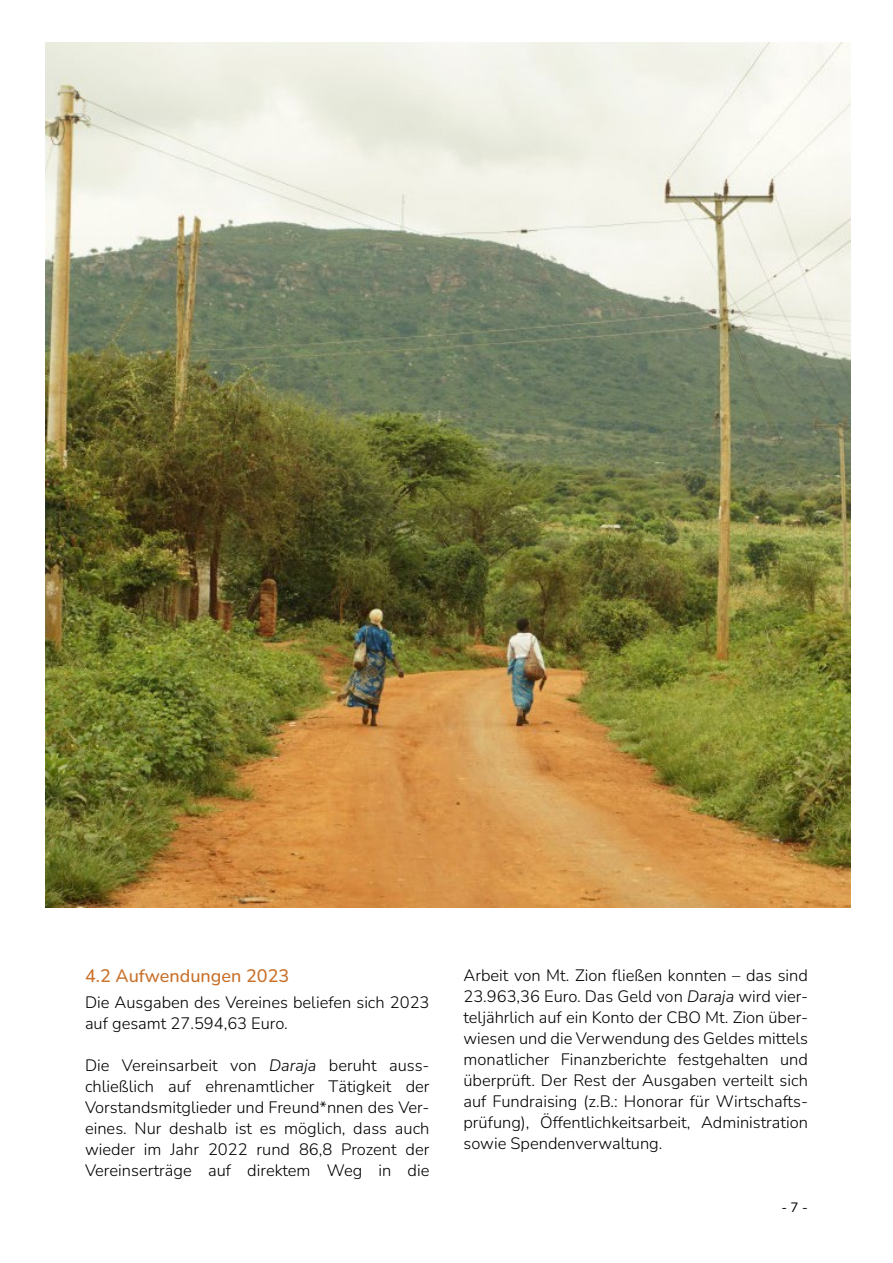
<style>
.page{position:relative;width:893px;height:1263px;background:#fff}
.page>*{position:absolute;margin:0;border:0;box-sizing:border-box;transform-origin:0 0}
.t1{font:500 18px "Nunito";color:#c97029}
.t2{font:300 16.5px/21px "Nunito";color:#000;text-align:justify}
.t3{font:13.5px "Nunito";color:#000}
.s1{font-style:italic}
</style>
<div class="page">
<img style="left:45px;top:43px;width:805px;height:865px">
<p class="t1" style="left:85px;top:963px;width:206px">4.2 Aufwendungen 2023</p>
<p class="t2" style="left:85px;top:991px;width:346px">Die Ausgaben des Vereines beliefen sich 2023 auf gesamt 27.594,63 Euro.</p>
<p class="t2" style="left:85px;top:1054px;width:346px">Die Vereinsarbeit von <span class="s1">Daraja</span> beruht auss&shy;chließlich auf ehrenamtlicher Tätigkeit der Vorstandsmitglieder und Freund*nnen des Ver&shy;eines. Nur deshalb ist es möglich, dass auch wieder im Jahr 2022 rund 86,8 Prozent der Vereinserträge auf direktem Weg in die</p>
<p class="t2" style="left:463px;top:964px;width:346px">Arbeit von Mt. Zion fließen konnten – das sind 23.963,36 Euro. Das Geld von <span class="s1">Daraja</span> wird vier&shy;teljährlich auf ein Konto der CBO Mt. Zion über&shy;wiesen und die Verwendung des Geldes mittels monatlicher Finanzberichte festgehalten und überprüft. Der Rest der Ausgaben verteilt sich auf Fundraising (z.B.: Honorar für Wirtschafts&shy;prüfung), Öffentlichkeitsarbeit, Administration sowie Spendenverwaltung.</p>
<p class="t3" style="left:781px;top:1198px;width:28px">- 7 -</p>
</div>
